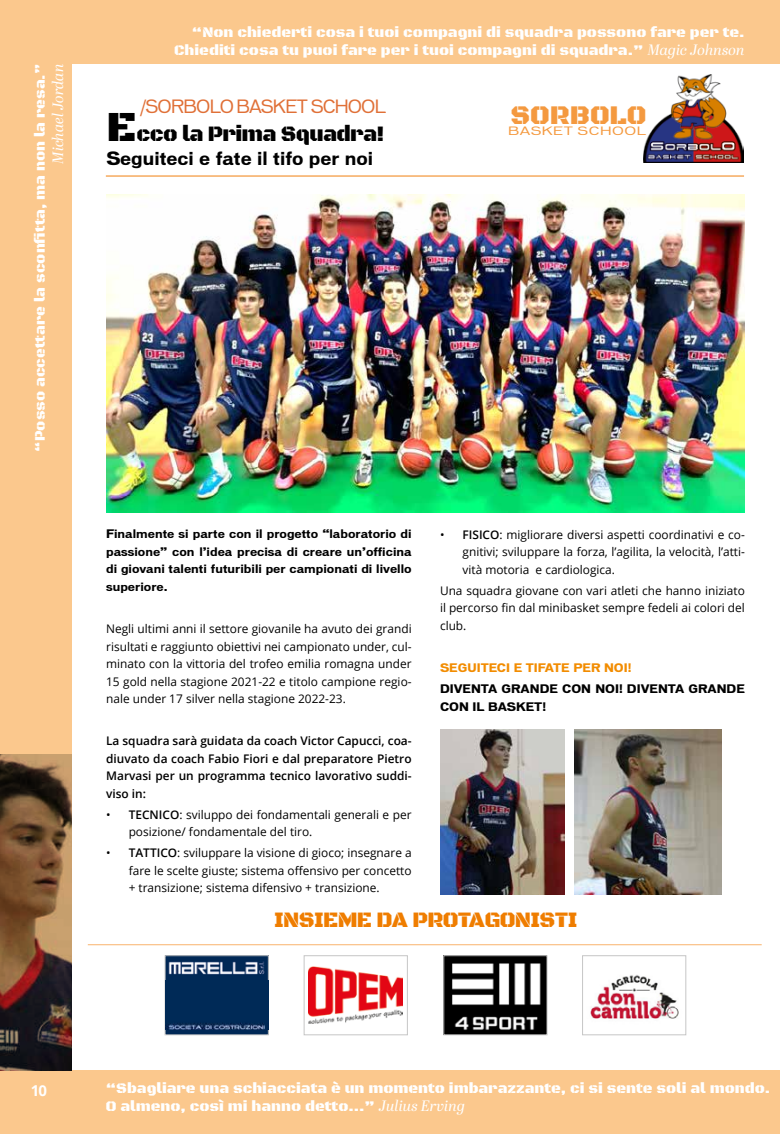
<style>
.page{position:relative;width:780px;height:1134px;background:#fff}
.page>*{position:absolute;margin:0;border:0;box-sizing:border-box;transform-origin:0 0}
.t1{font:27.5px "Black Ops One";color:#f4993f}
.t2{font:22.5px "Black Ops One";letter-spacing:-.03em;color:#ef7d00}
.t3{font:22.5px "Black Ops One";letter-spacing:-.03em;color:#000;scale:.96 1}
.t4{font:700 17.5px "Vonnes";color:#000}
.t5{font:17.5px "Vonnes";letter-spacing:-.05em;color:#e07037;scale:.95 1}
.t6{font:15px/18px "Black Ops One";color:#fff}
.t7{font:italic 15px "Abril Display";letter-spacing:-.005em;color:#fff}
.t8{font:700 15px "Open Sans";color:#fff}
.t9{font:11.88px/17.5px "Open Sans";color:#000;text-align:justify}
.t10{font:600 11.88px/17.5px "Open Sans";color:#000;text-align:justify}
.t11{font:700 11.25px/17.5px "Vonnes";color:#000}
.t12{font:700 11.25px "Vonnes";color:#f28c00}
.t13{font:11px "Vonnes";letter-spacing:.04em;color:#f4993f;scale:1.25 1}
.s1{font-family:"Abril Display";font-style:italic}
.s2{font-size:43.75px}
.s3{font-weight:600}
</style>
<div class="page">
<div style="left:0;top:0;width:72px;height:1134px;background:#fbc88d"></div>
<div style="left:0;top:1070px;width:780px;height:64px;background:#fbc88d"></div>
<div style="left:0;top:0;width:780px;height:64px;background:#fbc88d"></div>
<hr style="left:88px;top:944px;width:673px;height:1px;background:#fac28a">
<hr style="left:106px;top:175px;width:638px;height:2px;background:#f4993f">
<img style="left:106px;top:195px;width:638px;height:317px">
<img style="left:643px;top:74px;width:100px;height:88px">
<img style="left:0;top:755px;width:72px;height:315px">
<img style="left:308px;top:967px;width:95px;height:57px">
<div style="left:304px;top:956px;width:103px;height:79px;border:1px solid #c6c6c6"></div>
<img style="left:167px;top:958px;width:99px;height:75px">
<img style="left:165px;top:981px;width:103px;height:48px">
<img style="left:445px;top:958px;width:100px;height:75px">
<img style="left:590px;top:975px;width:89px;height:44px">
<div style="left:582px;top:956px;width:103px;height:79px;border:1px solid #c6c6c6"></div>
<img style="left:574px;top:729px;width:147px;height:165px">
<img style="left:440px;top:729px;width:124px;height:165px">
<p class="t6" style="left:32px;top:452px;width:389px;rotate:-90deg">“Posso accettare la sconfitta, ma non la resa.”</p>
<p class="t7" style="left:47px;top:164px;width:101px;rotate:-90deg">Michael Jordan</p>
<p class="t6" style="left:174px;top:23px;width:572px;text-align:right">“Non chiederti cosa i tuoi compagni di squadra possono fare per te.<br>Chiediti cosa tu puoi fare per i tuoi compagni di squadra.” <span class="s1">Magic Johnson</span></p>
<h3 class="t5" style="left:140px;top:96px;width:260px">/SORBOLO BASKET SCHOOL</h3>
<h2 class="t3" style="left:106px;top:121px;width:291px"><span class="s2">E</span>cco la Prima Squadra!</h2>
<h3 class="t4" style="left:106px;top:148px;width:268px">Seguiteci e fate il tifo per noi</h3>
<h1 class="t1" style="left:510px;top:99px;width:137px">SORBOLO</h1>
<p class="t13" style="left:508px;top:124px;width:112px">BASKET SCHOOL</p>
<p class="t11" style="left:106px;top:525px;width:307px;text-align:justify">Finalmente si parte con il progetto “laboratorio di passione” con l’idea precisa di creare un’officina di giovani talenti futuribili per campionati di livello superiore.</p>
<p class="t9" style="left:106px;top:620px;width:307px">Negli ultimi anni il settore giovanile ha avuto dei grandi risultati e raggiunto obiettivi nei campionato under, cul&shy;minato con la vittoria del trofeo emilia romagna under 15 gold nella stagione 2021-22 e titolo campione regio&shy;nale under 17 silver nella stagione 2022-23.</p>
<p class="t10" style="left:106px;top:732px;width:307px">La squadra sarà guidata da coach Victor Capucci, coa&shy;diuvato da coach Fabio Fiori e dal preparatore Pietro Marvasi per un programma tecnico lavorativo suddi&shy;viso in:</p>
<p class="t9" style="left:129px;top:805px;width:284px;text-indent:-23px">• <span class="s3">TECNICO</span>: sviluppo dei fondamentali generali e per posizione/ fondamentale del tiro.</p>
<p class="t9" style="left:129px;top:844px;width:284px;text-indent:-23px">• <span class="s3">TATTICO</span>: sviluppare la visione di gioco; insegnare a fare le scelte giuste; sistema offensivo per concetto + transizione; sistema difensivo + transizione.</p>
<p class="t9" style="left:462px;top:525px;width:284px;text-indent:-23px">• <span class="s3">FISICO</span>: migliorare diversi aspetti coordinativi e co&shy;gnitivi; sviluppare la forza, l’agilita, la velocità, l’atti&shy;vità motoria e cardiologica.</p>
<p class="t9" style="left:440px;top:581px;width:306px">Una squadra giovane con vari atleti che hanno iniziato il percorso fin dal minibasket sempre fedeli ai colori del club.</p>
<p class="t12" style="left:440px;top:661px;width:193px">SEGUITECI E TIFATE PER NOI!</p>
<p class="t11" style="left:440px;top:680px;width:306px">DIVENTA GRANDE CON NOI! DIVENTA GRANDE<br>CON IL BASKET!</p>
<h2 class="t2" style="left:274px;top:906px;width:305px">INSIEME DA PROTAGONISTI</h2>
<p class="t8" style="left:31px;top:1080px;width:18px">10</p>
<p class="t6" style="left:106px;top:1079px;width:666px">“Sbagliare una schiacciata è un momento imbarazzante, ci si sente soli al mondo.<br>O almeno, così mi hanno detto...” <span class="s1">Julius Erving</span></p>
</div>
